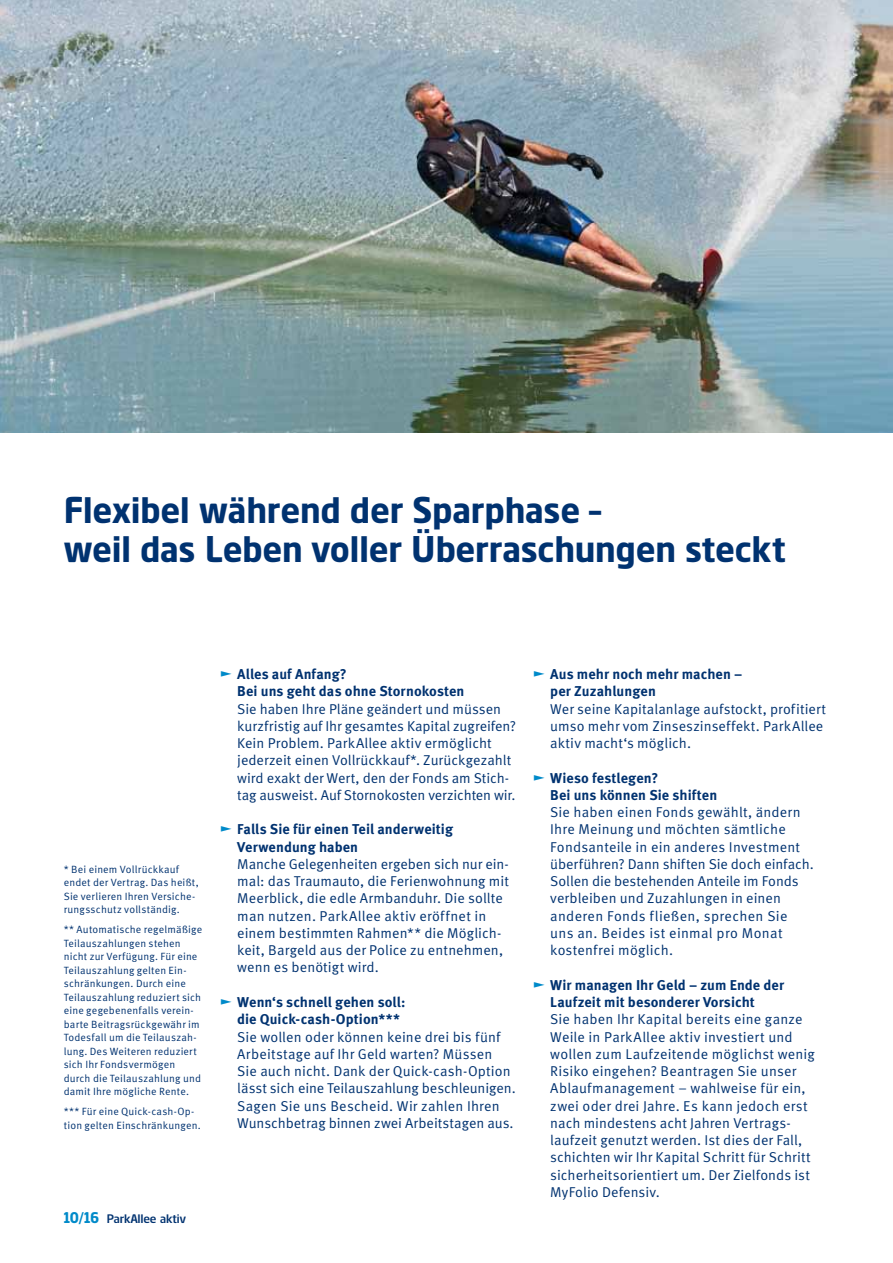
<style>
.page{position:relative;width:893px;height:1263px;background:#fff}
.page>*{position:absolute;margin:0;border:0;box-sizing:border-box;transform-origin:0 0}
.t1{font:700 36px/39px "Standard Life";letter-spacing:-.005em;color:#003270}
.t2{font:14.25px/17.2px "Meta Standard Life Pro TF Norm";letter-spacing:.005em;color:#003270}
.t3{font:700 14.25px/17.2px "Meta Standard Life Pro TF";letter-spacing:.005em;color:#003270}
.t4{font:12px "Standard Life";color:#003270}
.t5{font:10.5px/13.5px "Meta Standard Life Pro TF Norm";letter-spacing:.015em;color:#003270}
.s1{font-weight:700;font-size:15px;color:#008ac9}
.s2{font-family:"Standard Life";font-weight:400;color:#008ac9}
</style>
<div class="page">
<img style="left:0;top:0;width:893px;height:432px">
<hr style="left:892px;top:757px;width:1px;height:506px;background:#edf5fb">
<h1 class="t1" style="left:64px;top:490px;width:724px">Flexibel während der Sparphase –<br>weil das Leben voller Überraschungen steckt</h1>
<p class="t5" style="left:64px;top:862px;width:136px">* Bei einem Vollrückkauf endet der Vertrag. Das heißt,<br>Sie verlieren Ihren Versiche&shy;rungsschutz vollständig.</p>
<p class="t5" style="left:64px;top:922px;width:140px">** Automatische regelmäßige<br>Teilauszahlungen stehen nicht zur Verfügung. Für eine<br>Teilauszahlung gelten Ein&shy;schränkungen. Durch eine<br>Teilauszahlung reduziert sich eine gegebenenfalls verein&shy;barte Beitragsrückgewähr im<br>Todesfall um die Teilauszah&shy;lung. Des Weiteren reduziert sich Ihr Fondsvermögen durch die Teilauszahlung und damit Ihre mögliche Rente.</p>
<p class="t5" style="left:64px;top:1104px;width:138px">*** Für eine Quick-cash-Op&shy;tion gelten Einschränkungen.</p>
<p class="t4" style="left:64px;top:1211px;width:123px"><span class="s1">10/16</span> ParkAllee aktiv</p>
<p class="t3" style="left:237px;top:665px;width:229px;text-indent:-17px"><span class="s2">¬</span>Alles auf Anfang?<br>Bei uns geht das ohne Stornokosten</p>
<p class="t2" style="left:237px;top:699px;width:280px">Sie haben Ihre Pläne geändert und müssen kurzfristig auf Ihr gesamtes Kapital zugreifen?<br>Kein Problem. ParkAllee aktiv ermöglicht jederzeit einen Vollrückkauf*. Zurückgezahlt wird exakt der Wert, den der Fonds am Stich&shy;tag ausweist. Auf Stornokosten verzichten wir.</p>
<p class="t3" style="left:237px;top:820px;width:217px;text-indent:-17px"><span class="s2">¬</span>Falls Sie für einen Teil anderweitig<br>Verwendung haben</p>
<p class="t2" style="left:237px;top:854px;width:273px">Manche Gelegenheiten ergeben sich nur ein&shy;mal: das Traumauto, die Ferienwohnung mit Meerblick, die edle Armbanduhr. Die sollte man nutzen. ParkAllee aktiv eröffnet in einem bestimmten Rahmen** die Möglich&shy;keit, Bargeld aus der Police zu entnehmen, wenn es benötigt wird.</p>
<p class="t3" style="left:237px;top:992px;width:170px;text-indent:-17px"><span class="s2">¬</span>Wenn‘s schnell gehen soll: die Quick-cash-Option***</p>
<p class="t2" style="left:237px;top:1027px;width:280px">Sie wollen oder können keine drei bis fünf Arbeitstage auf Ihr Geld warten? Müssen<br>Sie auch nicht. Dank der Quick-cash-Option lässt sich eine Teilauszahlung beschleunigen.<br>Sagen Sie uns Bescheid. Wir zahlen Ihren Wunschbetrag binnen zwei Arbeitstagen aus.</p>
<p class="t3" style="left:550px;top:665px;width:194px;text-indent:-17px"><span class="s2">¬</span>Aus mehr noch mehr machen – per Zuzahlungen</p>
<p class="t2" style="left:550px;top:699px;width:277px">Wer seine Kapitalanlage aufstockt, profitiert umso mehr vom Zinseszinseffekt. ParkAllee aktiv macht‘s möglich.</p>
<p class="t3" style="left:550px;top:768px;width:169px;text-indent:-17px"><span class="s2">¬</span>Wieso festlegen?<br>Bei uns können Sie shiften</p>
<p class="t2" style="left:550px;top:803px;width:265px">Sie haben einen Fonds gewählt, ändern Ihre Meinung und möchten sämtliche Fondsanteile in ein anderes Investment überführen? Dann shiften Sie doch einfach.<br>Sollen die bestehenden Anteile im Fonds verbleiben und Zuzahlungen in einen anderen Fonds fließen, sprechen Sie uns an. Beides ist einmal pro Monat kostenfrei möglich.</p>
<p class="t3" style="left:550px;top:975px;width:235px;text-indent:-17px"><span class="s2">¬</span>Wir managen Ihr Geld – zum Ende der<br>Laufzeit mit besonderer Vorsicht</p>
<p class="t2" style="left:550px;top:1010px;width:266px">Sie haben Ihr Kapital bereits eine ganze Weile in ParkAllee aktiv investiert und wollen zum Laufzeitende möglichst wenig Risiko eingehen? Beantragen Sie unser Ablaufmanagement – wahlweise für ein, zwei oder drei Jahre. Es kann jedoch erst nach mindestens acht Jahren Vertrags&shy;laufzeit genutzt werden. Ist dies der Fall, schichten wir Ihr Kapital Schritt für Schritt sicherheitsorientiert um. Der Zielfonds ist MyFolio Defensiv.</p>
</div>
